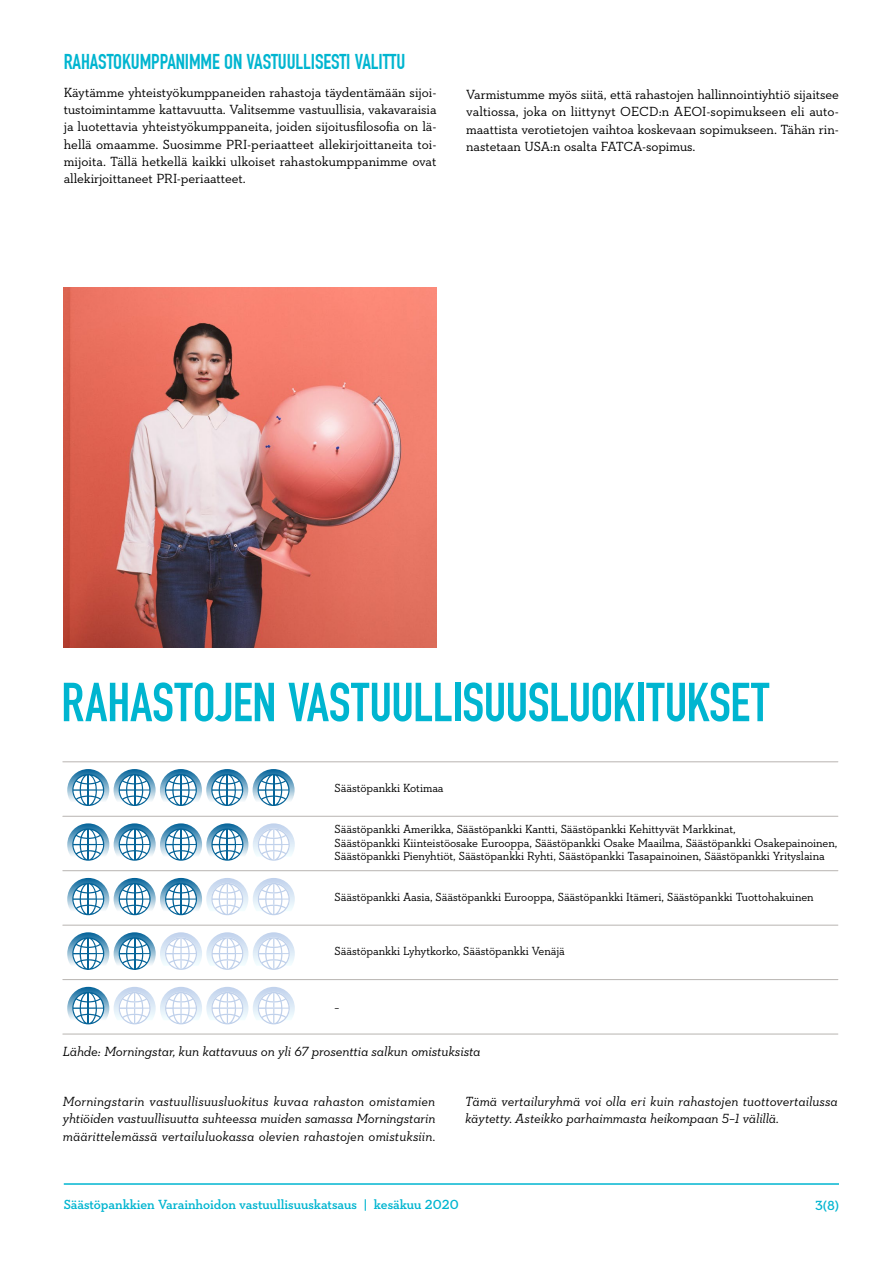
<style>
.page{position:relative;width:893px;height:1263px;background:#fff}
.page>*{position:absolute;margin:0;border:0;box-sizing:border-box;transform-origin:0 0}
.t1{font:700 54px "DIN Condensed";letter-spacing:-.01em;color:#00b5d0}
.t2{font:700 21px "DIN Condensed";letter-spacing:-.005em;color:#00b5d0}
.t3{font:13.5px/17.2px "Neutraface Slab Text";letter-spacing:-.005em;color:#000;text-align:justify}
.t4{font:italic 13.5px/17.2px "Neutraface Slab Text";letter-spacing:-.005em;color:#000;text-align:justify}
.t5{font:600 13.5px "Neutraface Slab Text";letter-spacing:-.005em;color:#00b5d0}
.t6{font:12px/13.5px "Neutraface Slab Text";letter-spacing:-.005em;color:#000}
</style>
<div class="page">
<img style="left:64px;top:287px;width:372px;height:360px">
<svg style="left:67px;top:769px;width:228px;height:37px"></svg>
<svg style="left:67px;top:823px;width:228px;height:38px"></svg>
<svg style="left:67px;top:878px;width:228px;height:37px"></svg>
<svg style="left:67px;top:932px;width:228px;height:38px"></svg>
<svg style="left:67px;top:987px;width:228px;height:37px"></svg>
<hr style="left:63px;top:816px;width:775px;height:1px;background:#b8b4b1">
<hr style="left:63px;top:761px;width:775px;height:1px;background:#b8b4b1">
<hr style="left:63px;top:1034px;width:775px;height:1px;background:#b8b4b1">
<hr style="left:63px;top:979px;width:775px;height:1px;background:#b8b4b1">
<hr style="left:63px;top:925px;width:775px;height:1px;background:#b8b4b1">
<hr style="left:63px;top:870px;width:775px;height:1px;background:#b8b4b1">
<hr style="left:64px;top:1183px;width:775px;height:2px;background:#00b5d0">
<h2 class="t2" style="left:64px;top:49px;width:343px">RAHASTOKUMPPANIMME ON VASTUULLISESTI VALITTU</h2>
<p class="t3" style="left:64px;top:83px;width:374px">Käytämme yhteistyökumppaneiden rahastoja täydentämään sijoi&shy;tustoimintamme kattavuutta. Valitsemme vastuullisia, vakavaraisia ja luotettavia yhteistyökumppaneita, joiden sijoitusfilosofia on lä&shy;hellä omaamme. Suosimme PRI-periaatteet allekirjoittaneita toi&shy;mijoita. Tällä hetkellä kaikki ulkoiset rahastokumppanimme ovat allekirjoittaneet PRI-periaatteet.</p>
<p class="t3" style="left:466px;top:86px;width:374px">Varmistumme myös siitä, että rahastojen hallinnointiyhtiö sijaitsee valtiossa, joka on liittynyt OECD:n AEOI-sopimukseen eli auto&shy;maattista verotietojen vaihtoa koskevaan sopimukseen. Tähän rin&shy;nastetaan USA:n osalta FATCA-sopimus.</p>
<h1 class="t1" style="left:61px;top:671px;width:709px">RAHASTOJEN VASTUULLISUUSLUOKITUKSET</h1>
<p class="t6" style="left:335px;top:781px;width:110px">Säästöpankki Kotimaa</p>
<p class="t6" style="left:335px;top:822px;width:504px">Säästöpankki Amerikka, Säästöpankki Kantti, Säästöpankki Kehittyvät Markkinat,<br>Säästöpankki Kiinteistöosake Eurooppa, Säästöpankki Osake Maailma, Säästöpankki Osakepainoinen,<br>Säästöpankki Pienyhtiöt, Säästöpankki Ryhti, Säästöpankki Tasapainoinen, Säästöpankki Yrityslaina</p>
<p class="t6" style="left:335px;top:890px;width:481px">Säästöpankki Aasia, Säästöpankki Eurooppa, Säästöpankki Itämeri, Säästöpankki Tuottohakuinen</p>
<p class="t6" style="left:335px;top:944px;width:232px">Säästöpankki Lyhytkorko, Säästöpankki Venäjä</p>
<p class="t6" style="left:335px;top:1000px;width:6px">–</p>
<p class="t4" style="left:63px;top:1043px;width:419px">Lähde: Morningstar, kun kattavuus on yli 67 prosenttia salkun omistuksista</p>
<p class="t4" style="left:63px;top:1093px;width:374px">Morningstarin vastuullisuusluokitus kuvaa rahaston omistamien yhtiöiden vastuullisuutta suhteessa muiden samassa Morningstarin määrittelemässä vertailuluokassa olevien rahastojen omistuksiin.</p>
<p class="t4" style="left:465px;top:1093px;width:374px">Tämä vertailuryhmä voi olla eri kuin rahastojen tuottovertailussa käytetty. Asteikko parhaimmasta heikompaan 5–1 välillä.</p>
<p class="t5" style="left:64px;top:1196px;width:396px">Säästöpankkien Varainhoidon vastuullisuuskatsaus | kesäkuu 2020</p>
<p class="t5" style="left:815px;top:1196px;width:25px">3(8)</p>
</div>
